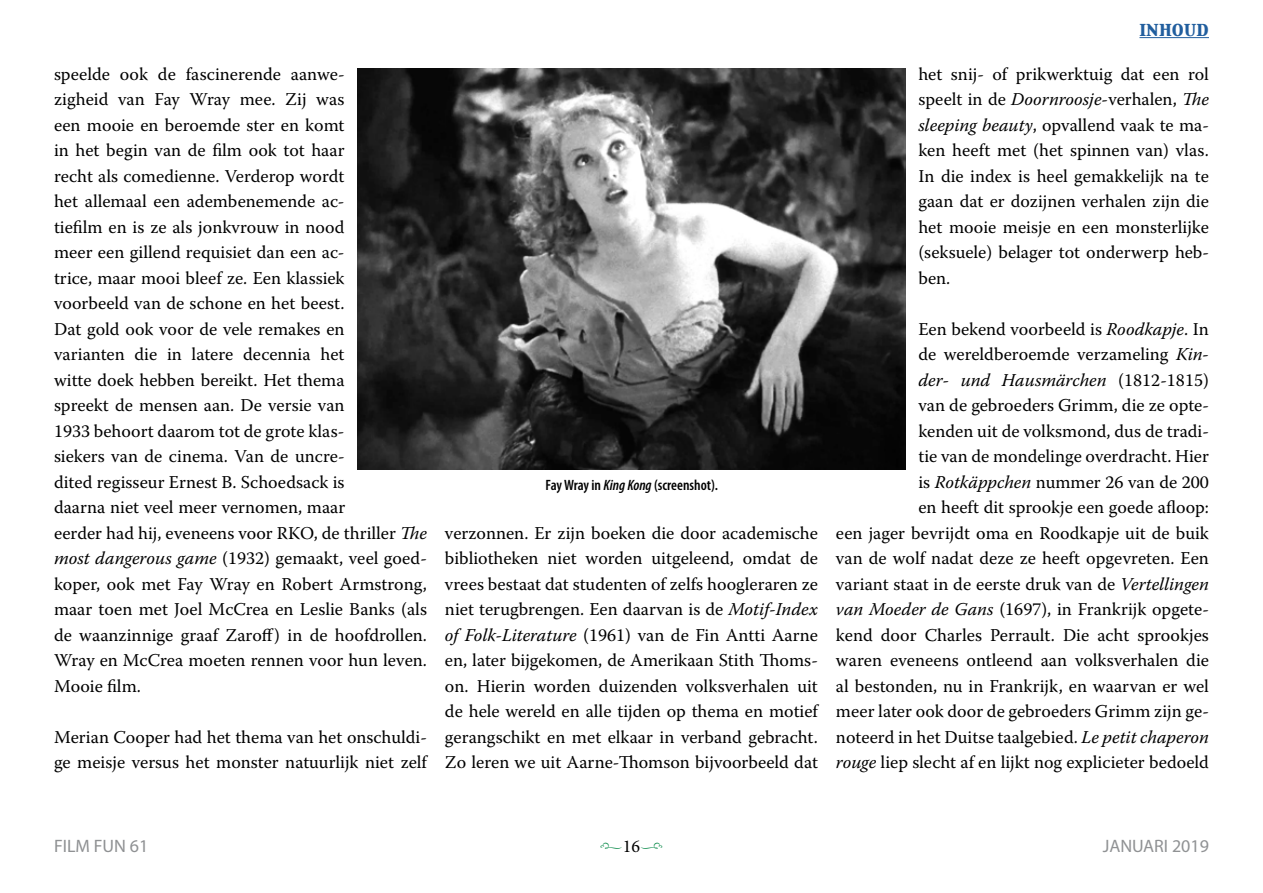
<style>
.page{position:relative;width:1263px;height:893px;background:#fff}
.page>*{position:absolute;margin:0;border:0;box-sizing:border-box;transform-origin:0 0}
.t1{font:18px/25.5px "Warnock Pro";color:#000}
.t2{font:18px "Myriad Pro";color:#909294}
.t3{font:18px "Myriad Pro";color:#8f9193}
.t4{font:18px "Capitals";color:#215e9e}
.t5{font:18px "Type Embellishments One Let Plain";color:#008643}
.t6{font:600 condensed 15px "Myriad Pro";color:#000}
.s1{font-style:italic}
.s2{font-family:"Minion Pro";color:#000}
</style>
<div class="page">
<hr style="left:1139px;top:37px;width:70px;height:1px;background:#215e9e">
<img style="left:357px;top:68px;width:549px;height:401px">
<p class="t1" style="left:54px;top:61px;width:374px">speelde ook de fascinerende aanwe-<br>zigheid van Fay Wray mee. Zij was<br>een mooie en beroemde ster en komt<br>in het begin van de film ook tot haar<br>recht als comedienne. Verderop wordt<br>het allemaal een adembenemende ac-<br>tiefilm en is ze als jonkvrouw in nood<br>meer een gillend requisiet dan een ac-<br>trice, maar mooi bleef ze. Een klassiek<br>voorbeeld van de schone en het beest.<br>Dat gold ook voor de vele remakes en<br>varianten die in latere decennia het<br>witte doek hebben bereikt. Het thema<br>spreekt de mensen aan. De versie van<br>1933 behoort daarom tot de grote klas-<br>siekers van de cinema. Van de uncre-<br>dited regisseur Ernest B. Schoedsack is<br>daarna niet veel meer vernomen, maar<br>eerder had hij, eveneens voor RKO, de thriller <span class="s1">The most dangerous game</span> (1932) gemaakt, veel goed&shy;koper, ook met Fay Wray en Robert Armstrong, maar toen met Joel McCrea en Leslie Banks (als de waanzinnige graaf Zaroff) in de hoofdrollen.<br>Wray en McCrea moeten rennen voor hun leven.<br>Mooie film.</p>
<p class="t1" style="left:54px;top:724px;width:374px">Merian Cooper had het thema van het onschuldi&shy;ge meisje versus het monster natuurlijk niet zelf</p>
<p class="t6" style="left:545px;top:475px;width:174px">Fay Wray in <span class="s1">King Kong</span> (screenshot).</p>
<p class="t1" style="left:445px;top:520px;width:375px;text-align:justify">verzonnen. Er zijn boeken die door academische bibliotheken niet worden uitgeleend, omdat de vrees bestaat dat studenten of zelfs hoogleraren ze niet terugbrengen. Een daarvan is de <span class="s1">Motif-Index of Folk-Literature</span> (1961) van de Fin Antti Aarne en, later bijgekomen, de Amerikaan Stith Thoms&shy;on. Hierin worden duizenden volksverhalen uit de hele wereld en alle tijden op thema en motief gerangschikt en met elkaar in verband gebracht.<br>Zo leren we uit Aarne-Thomson bijvoorbeeld dat</p>
<p class="t4" style="left:1139px;top:16px;width:71px">INHOUD</p>
<p class="t1" style="left:918px;top:61px;width:292px;text-align:justify">het snij- of prikwerktuig dat een rol speelt in de <span class="s1">Doornroosje</span>-verhalen, <span class="s1">The sleeping beauty</span>, opvallend vaak te ma&shy;ken heeft met (het spinnen van) vlas.<br>In die index is heel gemakkelijk na te gaan dat er dozijnen verhalen zijn die het mooie meisje en een monsterlijke (seksuele) belager tot onderwerp heb&shy;ben.</p>
<p class="t1" style="left:836px;top:316px;width:374px;text-align:right">Een bekend voorbeeld is <span class="s1">Roodkapje</span>. In<br>de wereldberoemde verzameling <span class="s1">Kin-<br>der- und Hausmärchen</span> (1812-1815)<br>van de gebroeders Grimm, die ze opte-<br>kenden uit de volksmond, dus de tradi-<br>tie van de mondelinge overdracht. Hier<br>is <span class="s1">Rotkäppchen</span> nummer 26 van de 200<br>en heeft dit sprookje een goede afloop:<br>een jager bevrijdt oma en Roodkapje uit de buik van de wolf nadat deze ze heeft opgevreten. Een variant staat in de eerste druk van de <span class="s1">Vertellingen van Moeder de Gans</span> (1697), in Frankrijk opgete&shy;kend door Charles Perrault. Die acht sprookjes waren eveneens ontleend aan volksverhalen die al bestonden, nu in Frankrijk, en waarvan er wel meer later ook door de gebroeders Grimm zijn ge&shy;noteerd in het Duitse taalgebied. <span class="s1">Le petit chaperon rouge</span> liep slecht af en lijkt nog explicieter bedoeld</p>
<p class="t3" style="left:54px;top:835px;width:96px">FILM FUN 61</p>
<p class="t5" style="left:600px;top:839px;width:65px">i<span class="s2">16</span>j</p>
<p class="t2" style="left:1103px;top:835px;width:108px">JANUARI 2019</p>
</div>
